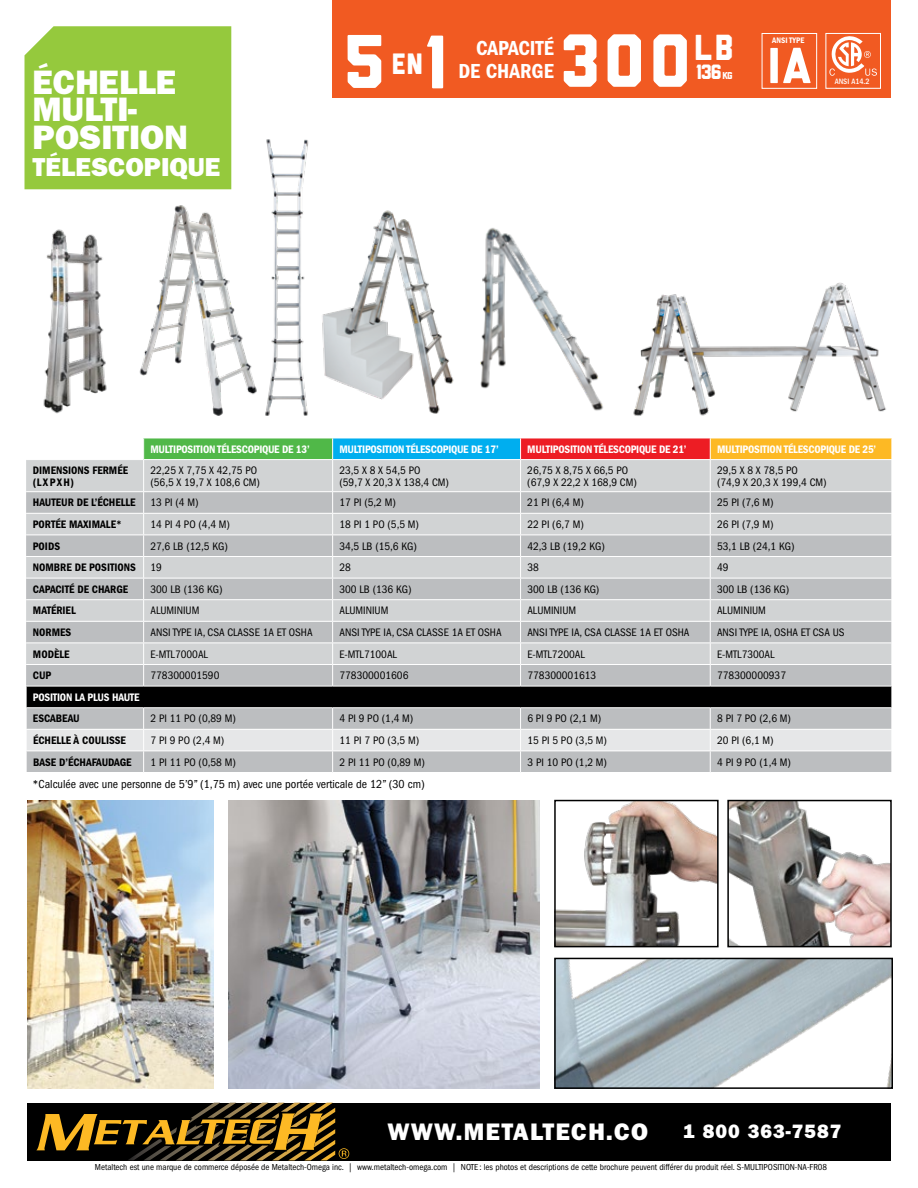
<style>
.page{position:relative;width:918px;height:1188px;background:#fff}
.page>*{position:absolute;margin:0;border:0;box-sizing:border-box;transform-origin:0 0}
.t1{font:75.75px "Liberator";color:#fff}
.t2{font:75.15px "Liberator";color:#fff}
.t3{font:50.55px "Liberator";color:#fff}
.t4{font:34.05px/27.5px "ITC Franklin Gothic Std Hvy";color:#fff}
.t5{font:29.4px "Liberator";color:#fff}
.t6{font:26.1px "ITC Franklin Gothic Std Hvy";color:#fff}
.t7{font:24px "ITC Franklin Gothic Std Hvy";letter-spacing:.05em;color:#fff}
.t8{font:21px/23.7px "ITC Franklin Gothic Std Dm Cd";color:#fff;text-align:right}
.t9{font:20.7px "Liberator";color:#fff}
.t10{font:19.5px "ITC Franklin Gothic Std Hvy";letter-spacing:.05em;color:#fff}
.t11{font:condensed 12px "ITC Franklin Gothic Std";color:#000}
.t12{font:condensed 11.25px/12px "ITC Franklin Gothic Std";color:#000}
.t13{font:11.25px/12px "ITC Franklin Gothic Std Dm Cd";color:#000}
.t14{font:11.25px "ITC Franklin Gothic Std Dm Cd";letter-spacing:-.02em;color:#fff}
.t15{font:condensed 9px "ITC Franklin Gothic Std";color:#000}
.t16{font:8.25px "ITC Franklin Gothic Std Dm Cd";color:#fff}
.t17{font:500 condensed 8.1px "ITC Franklin Gothic Std";color:#fff}
.s1{font-size:9.9px}
</style>
<div class="page">
<div style="left:27px;top:1103px;width:864px;height:57px;background:#000"></div>
<svg style="left:36px;top:1103px;width:313px;height:57px"></svg>
<div style="left:25px;top:26px;width:206px;height:163px;background:#95c93d"></div>
<div style="left:144px;top:438px;width:189px;height:22px;background:#50b848"></div>
<div style="left:333px;top:438px;width:188px;height:22px;background:#00aeef"></div>
<div style="left:521px;top:438px;width:189px;height:22px;background:#ed1d24"></div>
<div style="left:710px;top:438px;width:182px;height:22px;background:#fdb924"></div>
<div style="left:26px;top:460px;width:865px;height:31px;background:#d1d3d4"></div>
<hr style="left:144px;top:438px;width:189px;height:1px;background:#fff">
<svg style="left:143px;top:439px;width:1px;height:20px"></svg>
<hr style="left:333px;top:438px;width:188px;height:1px;background:#fff">
<svg style="left:332px;top:438px;width:1px;height:21px"></svg>
<hr style="left:521px;top:438px;width:189px;height:1px;background:#fff">
<svg style="left:520px;top:438px;width:1px;height:21px"></svg>
<hr style="left:710px;top:438px;width:182px;height:1px;background:#fff">
<svg style="left:710px;top:438px;width:1px;height:21px"></svg>
<svg style="left:891px;top:438px;width:1px;height:21px"></svg>
<hr style="left:144px;top:459px;width:189px;height:1px;background:#fff">
<hr style="left:333px;top:459px;width:188px;height:1px;background:#fff">
<hr style="left:521px;top:459px;width:189px;height:1px;background:#fff">
<hr style="left:710px;top:459px;width:182px;height:1px;background:#fff">
<hr style="left:332px;top:460px;width:1px;height:31px;background:#fff">
<hr style="left:520px;top:460px;width:1px;height:31px;background:#fff">
<hr style="left:710px;top:460px;width:1px;height:31px;background:#fff">
<hr style="left:143px;top:460px;width:1px;height:31px;background:#fff">
<svg style="left:26px;top:492px;width:866px;height:280px;background:#babcbd"></svg>
<img style="left:139px;top:205px;width:118px;height:211px">
<img style="left:328px;top:210px;width:126px;height:204px">
<img style="left:480px;top:228px;width:123px;height:183px">
<img style="left:633px;top:282px;width:253px;height:134px">
<img style="left:265px;top:139px;width:63px;height:277px">
<img style="left:43px;top:229px;width:64px;height:185px">
<div style="left:333px;top:0;width:558px;height:97px;background:#f15a22"></div>
<div style="left:762px;top:33px;width:55px;height:56px;border:1px solid #fff"></div>
<div style="left:826px;top:33px;width:55px;height:56px;border:1px solid #fff"></div>
<img style="left:228px;top:801px;width:312px;height:287px">
<img style="left:27px;top:801px;width:186px;height:287px">
<img style="left:557px;top:803px;width:159px;height:141px">
<div style="left:554px;top:800px;width:165px;height:147px;border:2px solid #000"></div>
<img style="left:730px;top:803px;width:159px;height:141px">
<div style="left:727px;top:800px;width:165px;height:147px;border:2px solid #000"></div>
<img style="left:557px;top:961px;width:333px;height:125px">
<div style="left:554px;top:958px;width:339px;height:131px;border:2px solid #000"></div>
<svg style="left:829px;top:36px;width:48px;height:40px"></svg>
<h3 class="t4" style="left:33px;top:69px;width:145px">ÉCHELLE</h3>
<h3 class="t4" style="left:33px;top:96px;width:157px">MULTI-<br>POSITION</h3>
<h3 class="t6" style="left:33px;top:152px;width:190px">TÉLESCOPIQUE</h3>
<h1 class="t1" style="left:343px;top:35px;width:45px">5</h1>
<h1 class="t1" style="left:422px;top:35px;width:29px">1</h1>
<h3 class="t5" style="left:391px;top:54px;width:33px">en</h3>
<h2 class="t2" style="left:560px;top:34px;width:176px">300<sup>LB</sup></h2>
<h3 class="t8" style="left:458px;top:36px;width:97px">CAPACITÉ<br>DE CHARGE</h3>
<h3 class="t3" style="left:768px;top:48px;width:46px">IA</h3>
<p class="t16" style="left:772px;top:36px;width:34px">ANSI TYPE</p>
<h3 class="t9" style="left:695px;top:65px;width:39px">136<span class="s1">kg</span></h3>
<p class="t17" style="left:835px;top:77px;width:36px">ANSI A14.2</p>
<p class="t14" style="left:150px;top:442px;width:161px">MULTIPOSITION TÉLESCOPIQUE DE 13’</p>
<p class="t14" style="left:339px;top:442px;width:161px">MULTIPOSITION TÉLESCOPIQUE DE 17’</p>
<p class="t14" style="left:527px;top:442px;width:161px">MULTIPOSITION TÉLESCOPIQUE DE 21’</p>
<p class="t14" style="left:717px;top:442px;width:161px">MULTIPOSITION TÉLESCOPIQUE DE 25’</p>
<p class="t13" style="left:33px;top:464px;width:97px">DIMENSIONS FERMÉE (LXPXH)</p>
<p class="t12" style="left:150px;top:464px;width:111px">22,25 X 7,75 X 42,75 PO (56,5 X 19,7 X 108,6 CM)</p>
<p class="t12" style="left:339px;top:464px;width:111px">23,5 X 8 X 54,5 PO<br>(59,7 X 20,3 X 138,4 CM)</p>
<p class="t12" style="left:527px;top:464px;width:111px">26,75 X 8,75 X 66,5 PO (67,9 X 22,2 X 168,9 CM)</p>
<p class="t12" style="left:717px;top:464px;width:111px">29,5 X 8 X 78,5 PO<br>(74,9 X 20,3 X 199,4 CM)</p>
<p class="t13" style="left:33px;top:497px;width:104px">HAUTEUR DE L’ÉCHELLE</p>
<p class="t12" style="left:150px;top:497px;width:50px">13 PI (4 M)</p>
<p class="t12" style="left:339px;top:497px;width:58px">17 PI (5,2 M)</p>
<p class="t12" style="left:527px;top:497px;width:58px">21 PI (6,4 M)</p>
<p class="t12" style="left:717px;top:497px;width:58px">25 PI (7,6 M)</p>
<p class="t13" style="left:33px;top:518px;width:90px">PORTÉE MAXIMALE*</p>
<p class="t12" style="left:150px;top:518px;width:81px">14 PI 4 PO (4,4 M)</p>
<p class="t12" style="left:339px;top:518px;width:81px">18 PI 1 PO (5,5 M)</p>
<p class="t12" style="left:527px;top:518px;width:58px">22 PI (6,7 M)</p>
<p class="t12" style="left:717px;top:518px;width:58px">26 PI (7,9 M)</p>
<p class="t13" style="left:33px;top:540px;width:29px">POIDS</p>
<p class="t12" style="left:150px;top:540px;width:79px">27,6 LB (12,5 KG)</p>
<p class="t12" style="left:339px;top:540px;width:79px">34,5 LB (15,6 KG)</p>
<p class="t12" style="left:527px;top:540px;width:79px">42,3 LB (19,2 KG)</p>
<p class="t12" style="left:717px;top:540px;width:79px">53,1 LB (24,1 KG)</p>
<p class="t13" style="left:33px;top:562px;width:105px">NOMBRE DE POSITIONS</p>
<p class="t12" style="left:150px;top:562px;width:13px">19</p>
<p class="t12" style="left:339px;top:562px;width:13px">28</p>
<p class="t12" style="left:527px;top:562px;width:13px">38</p>
<p class="t12" style="left:717px;top:562px;width:13px">49</p>
<p class="t13" style="left:33px;top:583px;width:97px">CAPACITÉ DE CHARGE</p>
<p class="t12" style="left:150px;top:583px;width:74px">300 LB (136 KG)</p>
<p class="t12" style="left:339px;top:583px;width:74px">300 LB (136 KG)</p>
<p class="t12" style="left:527px;top:583px;width:74px">300 LB (136 KG)</p>
<p class="t12" style="left:717px;top:583px;width:74px">300 LB (136 KG)</p>
<p class="t13" style="left:33px;top:605px;width:44px">MATÉRIEL</p>
<p class="t12" style="left:150px;top:605px;width:50px">ALUMINIUM</p>
<p class="t12" style="left:339px;top:605px;width:50px">ALUMINIUM</p>
<p class="t12" style="left:527px;top:605px;width:50px">ALUMINIUM</p>
<p class="t12" style="left:717px;top:605px;width:50px">ALUMINIUM</p>
<p class="t13" style="left:33px;top:626px;width:40px">NORMES</p>
<p class="t12" style="left:150px;top:626px;width:164px">ANSI TYPE IA, CSA CLASSE 1A ET OSHA</p>
<p class="t12" style="left:339px;top:626px;width:164px">ANSI TYPE IA, CSA CLASSE 1A ET OSHA</p>
<p class="t12" style="left:527px;top:626px;width:164px">ANSI TYPE IA, CSA CLASSE 1A ET OSHA</p>
<p class="t12" style="left:717px;top:626px;width:129px">ANSI TYPE IA, OSHA ET CSA US</p>
<p class="t13" style="left:33px;top:648px;width:38px">MODÈLE</p>
<p class="t12" style="left:150px;top:648px;width:59px">E-MTL7000AL</p>
<p class="t12" style="left:339px;top:648px;width:59px">E-MTL7100AL</p>
<p class="t12" style="left:527px;top:648px;width:59px">E-MTL7200AL</p>
<p class="t12" style="left:717px;top:648px;width:59px">E-MTL7300AL</p>
<p class="t13" style="left:33px;top:670px;width:20px">CUP</p>
<p class="t12" style="left:151px;top:670px;width:70px">778300001590</p>
<p class="t12" style="left:340px;top:670px;width:70px">778300001606</p>
<p class="t12" style="left:527px;top:670px;width:70px">778300001613</p>
<p class="t12" style="left:717px;top:670px;width:70px">778300000937</p>
<p class="t14" style="left:33px;top:691px;width:108px">POSITION LA PLUS HAUTE</p>
<p class="t13" style="left:33px;top:713px;width:48px">ESCABEAU</p>
<p class="t12" style="left:151px;top:713px;width:87px">2 PI 11 PO (0,89 M)</p>
<p class="t12" style="left:340px;top:713px;width:75px">4 PI 9 PO (1,4 M)</p>
<p class="t12" style="left:527px;top:713px;width:75px">6 PI 9 PO (2,1 M)</p>
<p class="t12" style="left:717px;top:713px;width:75px">8 PI 7 PO (2,6 M)</p>
<p class="t13" style="left:33px;top:734px;width:94px">ÉCHELLE À COULISSE</p>
<p class="t12" style="left:151px;top:734px;width:75px">7 PI 9 PO (2,4 M)</p>
<p class="t12" style="left:340px;top:734px;width:81px">11 PI 7 PO (3,5 M)</p>
<p class="t12" style="left:527px;top:734px;width:81px">15 PI 5 PO (3,5 M)</p>
<p class="t12" style="left:717px;top:734px;width:58px">20 PI (6,1 M)</p>
<p class="t13" style="left:33px;top:756px;width:100px">BASE D’ÉCHAFAUDAGE</p>
<p class="t12" style="left:151px;top:756px;width:87px">1 PI 11 PO (0,58 M)</p>
<p class="t12" style="left:340px;top:756px;width:87px">2 PI 11 PO (0,89 M)</p>
<p class="t12" style="left:527px;top:756px;width:81px">3 PI 10 PO (1,2 M)</p>
<p class="t12" style="left:717px;top:756px;width:75px">4 PI 9 PO (1,4 M)</p>
<p class="t11" style="left:32px;top:777px;width:394px">*Calculée avec une personne de 5’9” (1,75 m) avec une portée verticale de 12” (30 cm)</p>
<h3 class="t7" style="left:387px;top:1117px;width:262px">WWW.METALTECH.CO</h3>
<h3 class="t10" style="left:683px;top:1120px;width:160px">1 800 363-7587</h3>
<p class="t15" style="left:95px;top:1162px;width:734px">Metaltech est une marque de commerce déposée de Metaltech-Omega inc. | www.metaltech-omega.com | NOTE : les photos et descriptions de cette brochure peuvent différer du produit réel. S-MULTIPOSITION-NA-FR08</p>
</div>
